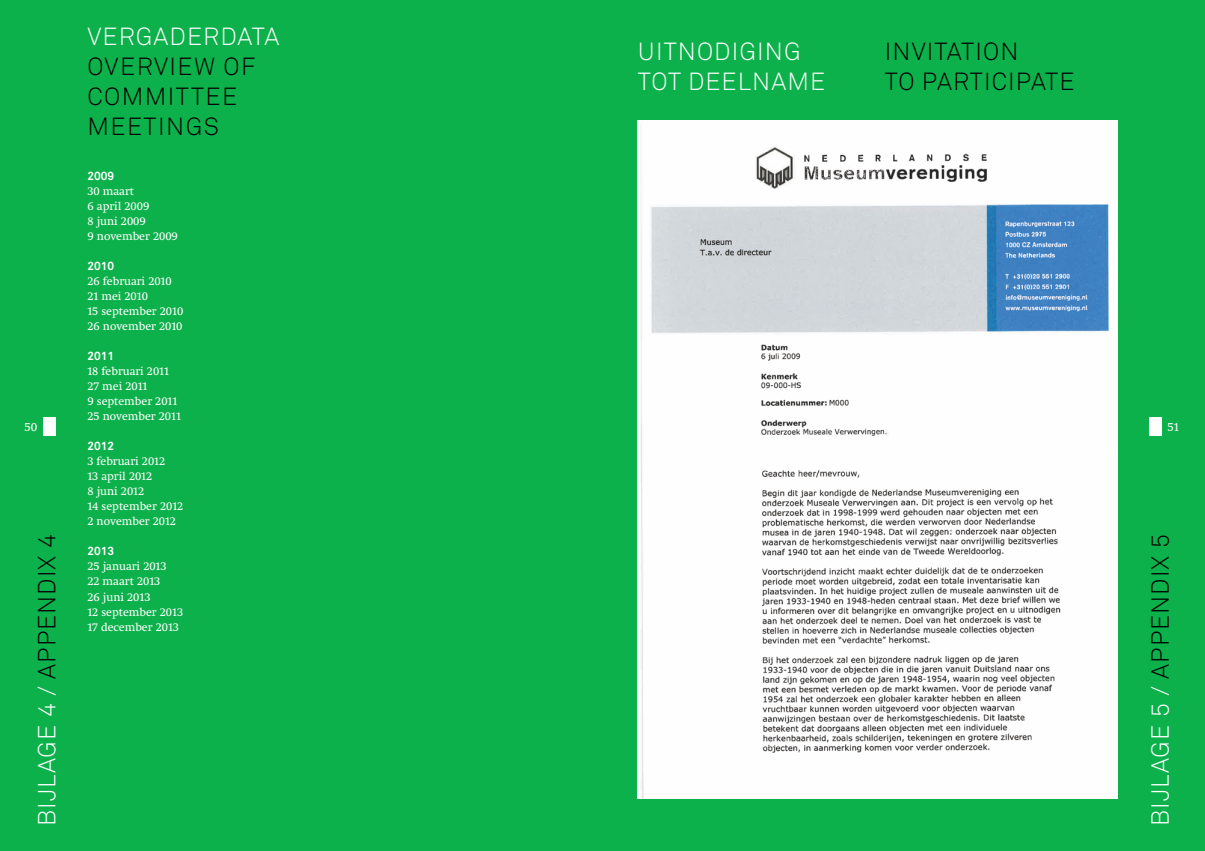
<style>
.page{position:relative;width:1205px;height:851px;background:#fff}
.page>*{position:absolute;margin:0;border:0;box-sizing:border-box;transform-origin:0 0}
.t1{font:300 24.5px/30px "Akkurat";letter-spacing:.045em;color:#fff}
.t2{font:300 24.5px/30px "Akkurat";letter-spacing:.05em;color:#000}
.t3{font:12.25px "Swift Neue LT Pro";color:#fff}
.t4{font:11.75px/15px "Swift Neue LT Pro";color:#fff}
.t5{font:700 11.75px "Akkurat";color:#fff}
.s1{color:#000}
</style>
<div class="page">
<div style="left:0;top:0;width:602px;height:850px;background:#0db14b"></div>
<div style="left:602px;top:0;width:603px;height:850px;background:#0db14b"></div>
<div style="left:43px;top:417px;width:13px;height:18px;background:#fff"></div>
<div style="left:1149px;top:417px;width:13px;height:18px;background:#fff"></div>
<img style="left:638px;top:120px;width:479px;height:678px">
<h1 class="t1" style="left:87px;top:21px;width:193px">VERGADERDATA</h1>
<h1 class="t2" style="left:87px;top:51px;width:169px">OVERVIEW OF<br>COMM ITTEE<br>M EETINGS</h1>
<p class="t5" style="left:87px;top:168px;width:28px">2009</p>
<p class="t4" style="left:87px;top:183px;width:92px">30 maart<br>6 april 2009<br>8 juni 2009<br>9 november 2009</p>
<p class="t5" style="left:87px;top:259px;width:28px">2010</p>
<p class="t4" style="left:87px;top:273px;width:97px">26 februari 2010<br>21 mei 2010<br>15 september 2010<br>26 november 2010</p>
<p class="t5" style="left:87px;top:349px;width:28px">2011</p>
<p class="t4" style="left:87px;top:364px;width:95px">18 februari 2011<br>27 mei 2011<br>9 september 2011<br>25 november 2011</p>
<p class="t5" style="left:87px;top:439px;width:28px">2012</p>
<p class="t4" style="left:87px;top:454px;width:97px">3 februari 2012<br>13 april 2012<br>8 juni 2012<br>14 september 2012<br>2 november 2012</p>
<p class="t5" style="left:87px;top:544px;width:28px">2013</p>
<p class="t4" style="left:87px;top:559px;width:97px">25 januari 2013<br>22 maart 2013<br>26 juni 2013<br>12 september 2013<br>17 december 2013</p>
<h1 class="t1" style="left:638px;top:36px;width:189px">U ITNODIGING<br>TOT DEELNAM E</h1>
<h1 class="t2" style="left:885px;top:36px;width:191px">I NVITATION<br>TO PARTICIPATE</h1>
<p class="t3" style="left:25px;top:419px;width:14px">50</p>
<p class="t3" style="left:1167px;top:419px;width:13px">51</p>
<h1 class="t1" style="left:32px;top:826px;width:293px;rotate:-90deg">BIJLAGE 4 / <span class="s1">APPENDIX 4</span></h1>
<h1 class="t1" style="left:1145px;top:826px;width:293px;rotate:-90deg">BIJLAGE 5 / <span class="s1">APPENDIX 5</span></h1>
</div>
